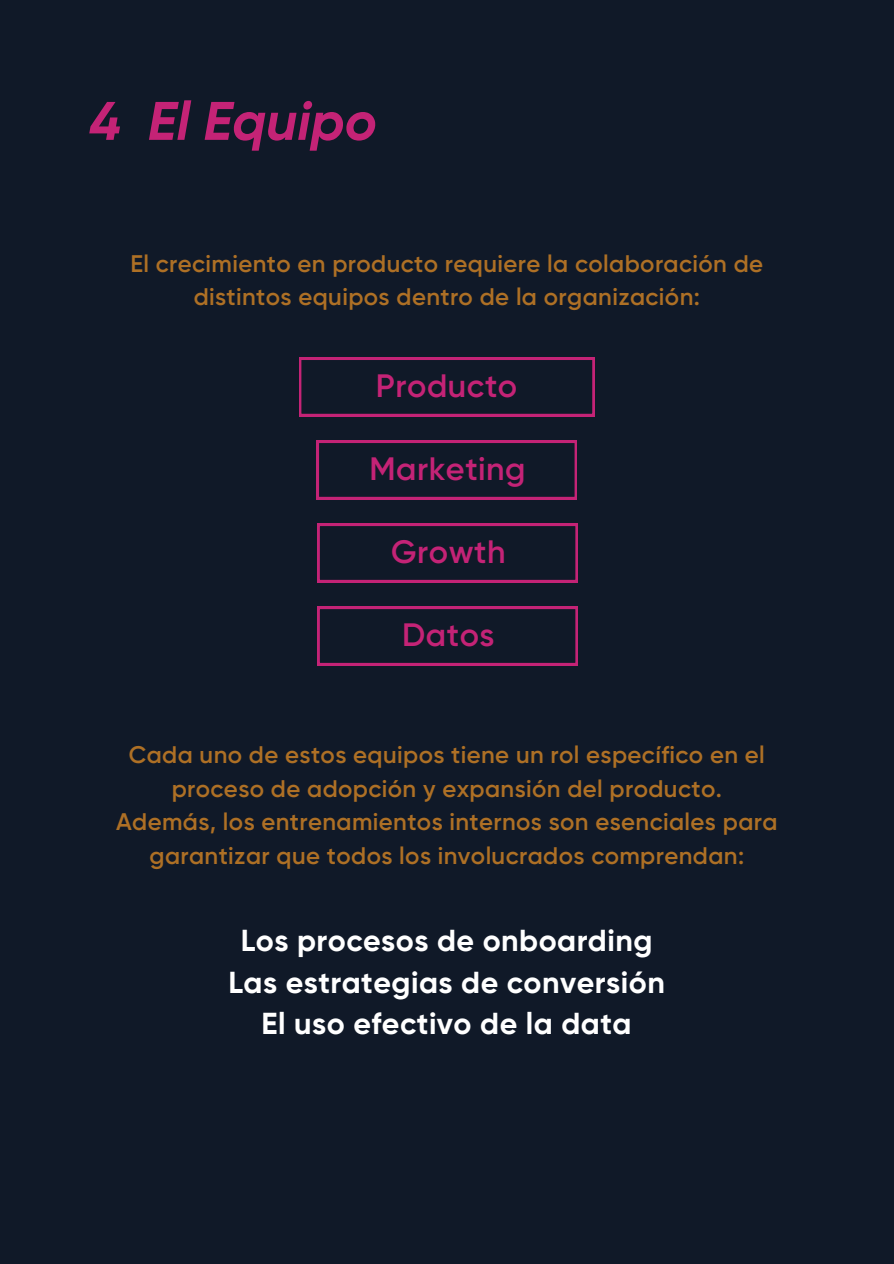
<style>
.page{position:relative;width:894px;height:1264px;background:#fff}
.page>*{position:absolute;margin:0;border:0;box-sizing:border-box;transform-origin:0 0}
.t1{font:italic 700 54.15px "Gilroy";color:#c42376}
.t2{font:600 32.4px "Gilroy";letter-spacing:.015em;color:#c42376}
.t3{font:700 30.3px/41.7px "Gilroy";letter-spacing:.015em;color:#fff;text-align:center}
.t4{font:600 24px/33.8px "Gilroy";letter-spacing:.015em;color:#ae7025;text-align:center}
</style>
<div class="page">
<div style="left:0;top:0;width:893px;height:1263px;background:#101928"></div>
<svg style="left:317px;top:441px;width:259px;height:58px"></svg>
<svg style="left:299px;top:358px;width:295px;height:58px"></svg>
<svg style="left:317px;top:524px;width:260px;height:58px"></svg>
<svg style="left:317px;top:607px;width:260px;height:58px"></svg>
<h1 class="t1" style="left:89px;top:89px;width:289px">4 El Equipo</h1>
<p class="t4" style="left:130px;top:246px;width:634px">El crecimiento en producto requiere la colaboración de distintos equipos dentro de la organización:</p>
<h2 class="t2" style="left:376px;top:366px;width:143px">Producto</h2>
<h2 class="t2" style="left:369px;top:449px;width:157px">Marketing</h2>
<h2 class="t2" style="left:391px;top:532px;width:116px">Growth</h2>
<h2 class="t2" style="left:402px;top:615px;width:94px">Datos</h2>
<p class="t4" style="left:129px;top:737px;width:637px">Cada uno de estos equipos tiene un rol específico en el proceso de adopción y expansión del producto.</p>
<p class="t4" style="left:116px;top:805px;width:662px">Además, los entrenamientos internos son esenciales para garantizar que todos los involucrados comprendan:</p>
<h2 class="t3" style="left:228px;top:919px;width:438px">Los procesos de onboarding<br>Las estrategias de conversión<br>El uso efectivo de la data</h2>
</div>
